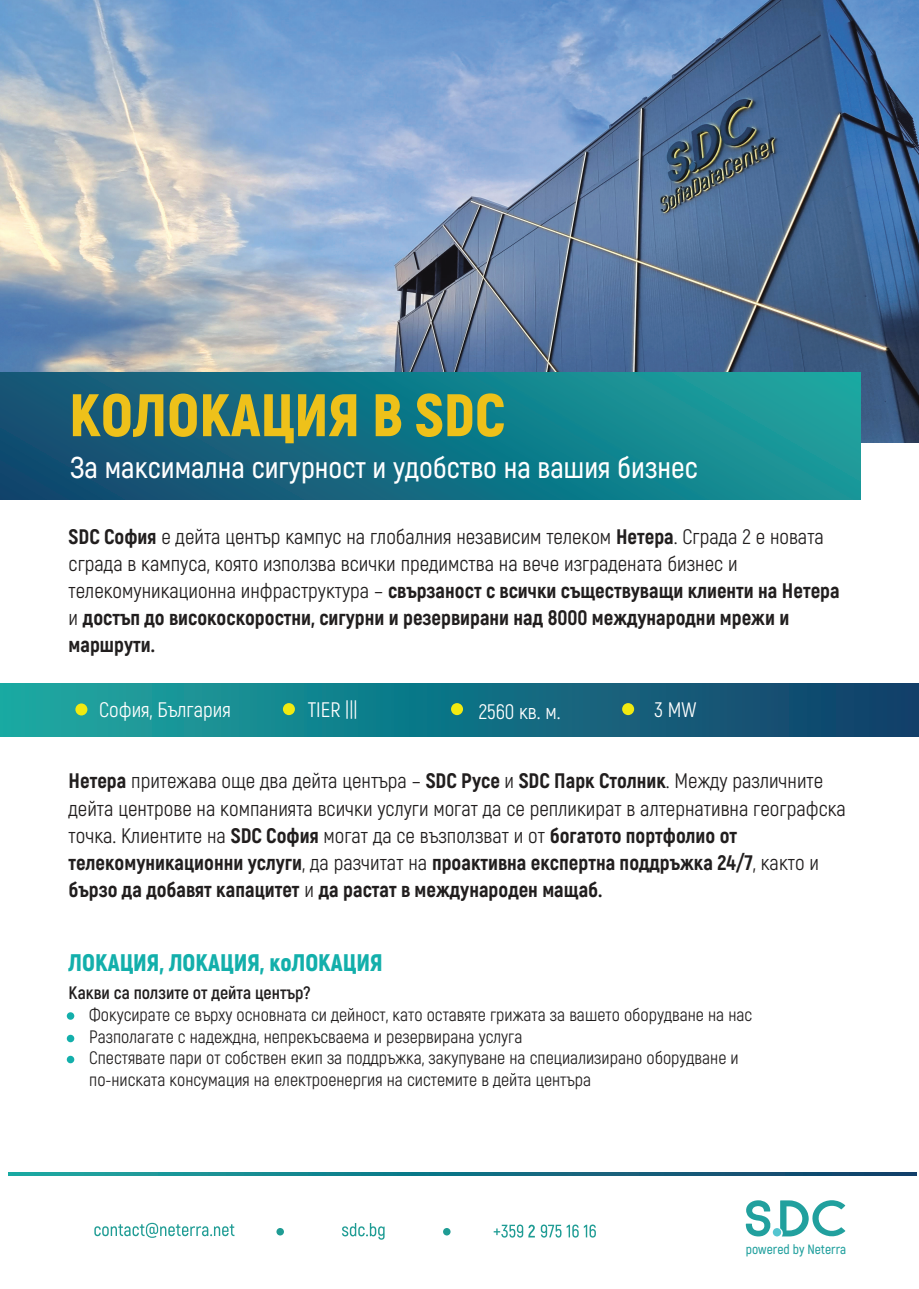
<style>
.page{position:relative;width:919px;height:1289px;background:#fff}
.page>*{position:absolute;margin:0;border:0;box-sizing:border-box;transform-origin:0 0}
.t1{font:900 59.85px "Akrobat";color:#eec11a}
.t2{font:600 30px "Akrobat";color:#fff}
.t3{font:900 24px "Akrobat";color:#13afab}
.t4{font:21px/27px "Akrobat";color:#211e1e}
.t5{font:21px "Akrobat";color:#fff}
.t6{font:18px/21.6px "Akrobat";color:#211e1e}
.t7{font:700 18px "Akrobat";color:#211e1e}
.t8{font:600 13.5px "Akrobat";color:#21a09e}
.s1{font-weight:800}
</style>
<div class="page">
<img style="left:0;top:0;width:918px;height:442px">
<div style="left:0;top:373px;width:860px;height:127px;background:linear-gradient(to right,#124b70,#17a09d)"></div>
<div style="left:0;top:683px;width:918px;height:53px;background:linear-gradient(to right,#1aaaa3,#103e69)"></div>
<svg style="left:8px;top:1172px;width:908px;height:3px;background:#147385"></svg>
<div style="left:75px;top:703px;width:12px;height:12px;background:#f1ea11;border-radius:50%"></div>
<div style="left:283px;top:703px;width:12px;height:12px;background:#f1ea11;border-radius:50%"></div>
<div style="left:451px;top:703px;width:12px;height:12px;background:#f1ea11;border-radius:50%"></div>
<div style="left:622px;top:703px;width:12px;height:12px;background:#f1ea11;border-radius:50%"></div>
<div style="left:67px;top:1012px;width:7px;height:7px;background:#13afab;border-radius:50%"></div>
<div style="left:67px;top:1055px;width:7px;height:8px;background:#13afab;border-radius:50%"></div>
<div style="left:67px;top:1034px;width:7px;height:8px;background:#13afab;border-radius:50%"></div>
<svg style="left:94px;top:1222px;width:140px;height:15px"></svg>
<svg style="left:342px;top:1223px;width:42px;height:16px"></svg>
<svg style="left:493px;top:1224px;width:103px;height:13px"></svg>
<svg style="left:276px;top:1227px;width:8px;height:8px"></svg>
<div style="left:443px;top:1227px;width:7px;height:8px;background:#1f9c94;border-radius:50%"></div>
<svg style="left:745px;top:1200px;width:26px;height:36px"></svg>
<svg style="left:780px;top:1200px;width:65px;height:36px"></svg>
<svg style="left:772px;top:1227px;width:9px;height:9px"></svg>
<h1 class="t1" style="left:69px;top:376px;width:437px">КОЛОКАЦИЯ В SDC</h1>
<h2 class="t2" style="left:70px;top:449px;width:629px">За максимална сигурност и удобство на вашия бизнес</h2>
<p class="t4" style="left:69px;top:523px;width:772px"><span class="s1">SDC София</span> е дейта център кампус на глобалния независим телеком <span class="s1">Нетера</span>. Сграда 2 е новата сграда в кампуса, която използва всички предимства на вече изградената бизнес и телекомуникационна инфраструктура – <span class="s1">свързаност с всички съществуващи клиенти на Нетера </span>и <span class="s1">достъп до високоскоростни, сигурни и резервирани над 8000 международни мрежи и маршрути.</span></p>
<p class="t5" style="left:99px;top:697px;width:133px">София, България</p>
<p class="t5" style="left:308px;top:697px;width:51px">TIER |||</p>
<p class="t5" style="left:479px;top:698px;width:83px">2560 кв. м.</p>
<p class="t5" style="left:654px;top:697px;width:44px">3 MW</p>
<p class="t4" style="left:69px;top:767px;width:778px"><span class="s1">Нетера</span> притежава още два дейта центъра – <span class="s1">SDC Русе</span> и <span class="s1">SDC Парк Столник</span>. Между различните дейта центрове на компанията всички услуги могат да се репликират в алтернативна географска точка. Клиентите на <span class="s1">SDC София</span> могат да се възползват и от <span class="s1">богатото портфолио от телекомуникационни услуги</span>, да разчитат на <span class="s1">проактивна експертна поддръжка 24/7</span>, както и <span class="s1">бързо да добавят капацитет</span> и <span class="s1">да растат в международен мащаб.</span></p>
<p class="t3" style="left:69px;top:946px;width:315px">ЛОКАЦИЯ, ЛОКАЦИЯ, коЛОКАЦИЯ</p>
<p class="t7" style="left:69px;top:981px;width:243px">Какви са ползите от дейта център?</p>
<p class="t6" style="left:89px;top:1003px;width:664px">Фокусирате се върху основната си дейност, като оставяте грижата за вашето оборудване на нас Разполагате с надеждна, непрекъсваема и резервирана услуга<br>Спестявате пари от собствен екип за поддръжка, закупуване на специализирано оборудване и по-ниската консумация на електроенергия на системите в дейта центъра</p>
<p class="t8" style="left:745px;top:1240px;width:102px">powered by Neterra</p>
</div>
